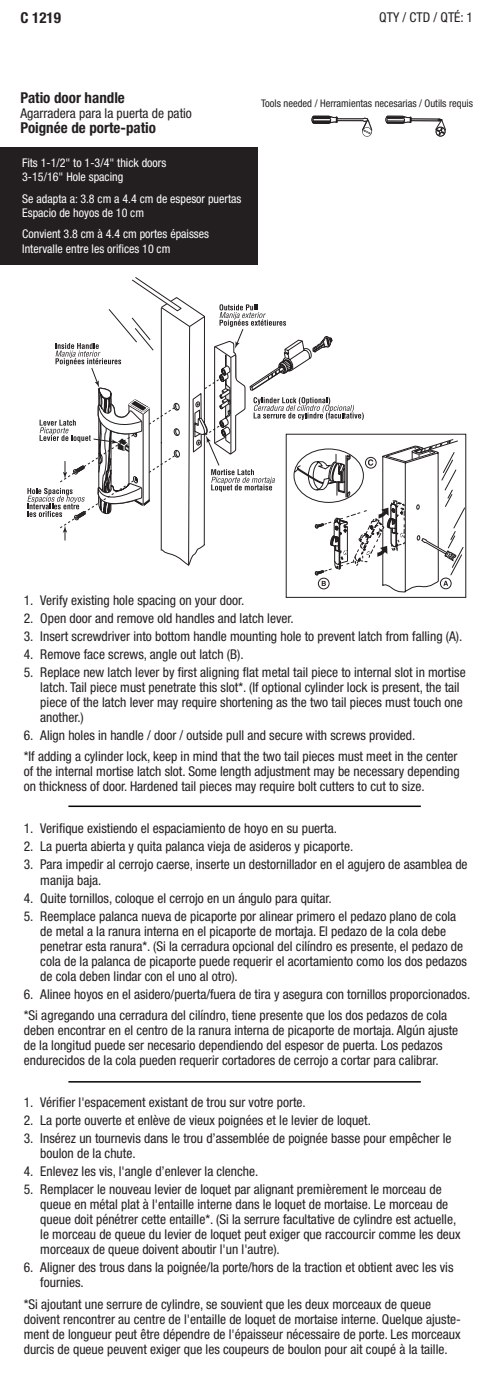
<style>
.page{position:relative;width:497px;height:1373px;background:#fff}
.page>*{position:absolute;margin:0;border:0;box-sizing:border-box;transform-origin:0 0}
.t1{font:700 condensed 15px "Helvetica Neue LT Std";color:#231f20}
.t2{font:condensed 13.5px/15px "Helvetica Neue LT Std";color:#231f20}
.t3{font:condensed 12px/14.4px "Helvetica Neue LT Std";color:#fff}
.t4{font:condensed 10.5px "Helvetica Neue LT";color:#231f20}
</style>
<div class="page">
<svg style="left:385px;top:116px;width:60px;height:20px"></svg>
<svg style="left:311px;top:116px;width:61px;height:20px"></svg>
<div style="left:0;top:147px;width:257px;height:118px;background:#231f20"></div>
<hr style="left:68px;top:805px;width:352px;height:2px;background:#040503">
<hr style="left:68px;top:1081px;width:352px;height:1px;background:#040503">
<svg style="left:27px;top:277px;width:437px;height:320px"></svg>
<p class="t1" style="left:21px;top:8px;width:42px">C 1219</p>
<p class="t2" style="left:379px;top:9px;width:95px">QTY / CTD / QTÉ: 1</p>
<p class="t1" style="left:21px;top:88px;width:106px">Patio door handle</p>
<p class="t2" style="left:21px;top:105px;width:173px">Agarradera para la puerta de patio</p>
<p class="t1" style="left:21px;top:118px;width:137px">Poignée de porte-patio</p>
<p class="t3" style="left:22px;top:155px;width:146px">Fits 1-1/2" to 1-3/4" thick doors<br>3-15/16" Hole spacing</p>
<p class="t3" style="left:22px;top:191px;width:220px">Se adapta a: 3.8 cm a 4.4 cm de espesor puertas<br>Espacio de hoyos de 10 cm</p>
<p class="t3" style="left:22px;top:226px;width:188px">Convient 3.8 cm à 4.4 cm portes épaisses<br>Intervalle entre les orifices 10 cm</p>
<p class="t4" style="left:261px;top:97px;width:213px">Tools needed / Herramientas necesarias / Outils requis</p>
<p class="t2" style="left:24px;top:592px;width:222px">1. Verify existing hole spacing on your door.</p>
<p class="t2" style="left:24px;top:610px;width:271px">2. Open door and remove old handles and latch lever.</p>
<p class="t2" style="left:24px;top:628px;width:440px">3. Insert screwdriver into bottom handle mounting hole to prevent latch from falling (A).</p>
<p class="t2" style="left:24px;top:646px;width:221px">4. Remove face screws, angle out latch (B).</p>
<p class="t2" style="left:40px;top:664px;width:426px;text-indent:-16px">5. Replace new latch lever by first aligning flat metal tail piece to internal slot in mortise latch. Tail piece must penetrate this slot*. (If optional cylinder lock is present, the tail piece of the latch lever may require shortening as the two tail pieces must touch one another.)</p>
<p class="t2" style="left:24px;top:724px;width:435px;line-height:21.8px">6. Align holes in handle / door / outside pull and secure with screws provided.<br>*If adding a cylinder lock, keep in mind that the two tail pieces must meet in the center</p>
<p class="t2" style="left:24px;top:764px;width:437px">of the internal mortise latch slot. Some length adjustment may be necessary depending on thickness of door. Hardened tail pieces may require bolt cutters to cut to size.</p>
<p class="t2" style="left:24px;top:821px;width:314px">1. Verifique existiendo el espaciamiento de hoyo en su puerta.</p>
<p class="t2" style="left:24px;top:839px;width:331px">2. La puerta abierta y quita palanca vieja de asideros y picaporte.</p>
<p class="t2" style="left:40px;top:857px;width:428px;text-indent:-16px">3. Para impedir al cerrojo caerse, inserte un destornillador en el agujero de asamblea de manija baja.</p>
<p class="t2" style="left:24px;top:890px;width:309px">4. Quite tornillos, coloque el cerrojo en un ángulo para quitar.</p>
<p class="t2" style="left:40px;top:908px;width:428px;text-indent:-16px">5. Reemplace palanca nueva de picaporte por alinear primero el pedazo plano de cola de metal a la ranura interna en el picaporte de mortaja. El pedazo de la cola debe penetrar esta ranura*. (Si la cerradura opcional del cilíndro es presente, el pedazo de cola de la palanca de picaporte puede requerir el acortamiento como los dos pedazos de cola deben lindar con el uno al otro).</p>
<p class="t2" style="left:24px;top:982px;width:447px;line-height:21.8px">6. Alinee hoyos en el asidero/puerta/fuera de tira y asegura con tornillos proporcionados. *Si agregando una cerradura del cilíndro, tiene presente que los dos pedazos de cola</p>
<p class="t2" style="left:24px;top:1022px;width:436px">deben encontrar en el centro de la ranura interna de picaporte de mortaja. Algún ajuste de la longitud puede ser necesario dependiendo del espesor de puerta. Los pedazos endurecidos de la cola pueden requerir cortadores de cerrojo a cortar para calibrar.</p>
<p class="t2" style="left:24px;top:1094px;width:283px">1. Vérifier l'espacement existant de trou sur votre porte.</p>
<p class="t2" style="left:24px;top:1112px;width:348px">2. La porte ouverte et enlève de vieux poignées et le levier de loquet.</p>
<p class="t2" style="left:40px;top:1130px;width:412px;text-indent:-16px">3. Insérez un tournevis dans le trou d’assemblée de poignée basse pour empêcher le boulon de la chute.</p>
<p class="t2" style="left:24px;top:1163px;width:236px">4. Enlevez les vis, l'angle d’enlever la clenche.</p>
<p class="t2" style="left:40px;top:1181px;width:421px;text-indent:-16px">5. Remplacer le nouveau levier de loquet par alignant premièrement le morceau de queue en métal plat à l'entaille interne dans le loquet de mortaise. Le morceau de queue doit pénétrer cette entaille*. (Si la serrure facultative de cylindre est actuelle, le morceau de queue du levier de loquet peut exiger que raccourcir comme les deux morceaux de queue doivent aboutir l'un l'autre).</p>
<p class="t2" style="left:40px;top:1259px;width:414px;text-indent:-16px">6. Aligner des trous dans la poignée/la porte/hors de la traction et obtient avec les vis fournies.</p>
<p class="t2" style="left:24px;top:1296px;width:438px">*Si ajoutant une serrure de cylindre, se souvient que les deux morceaux de queue doivent rencontrer au centre de l'entaille de loquet de mortaise interne. Quelque ajuste&shy;ment de longueur peut être dépendre de l'épaisseur nécessaire de porte. Les morceaux durcis de queue peuvent exiger que les coupeurs de boulon pour ait coupé à la taille.</p>
</div>
